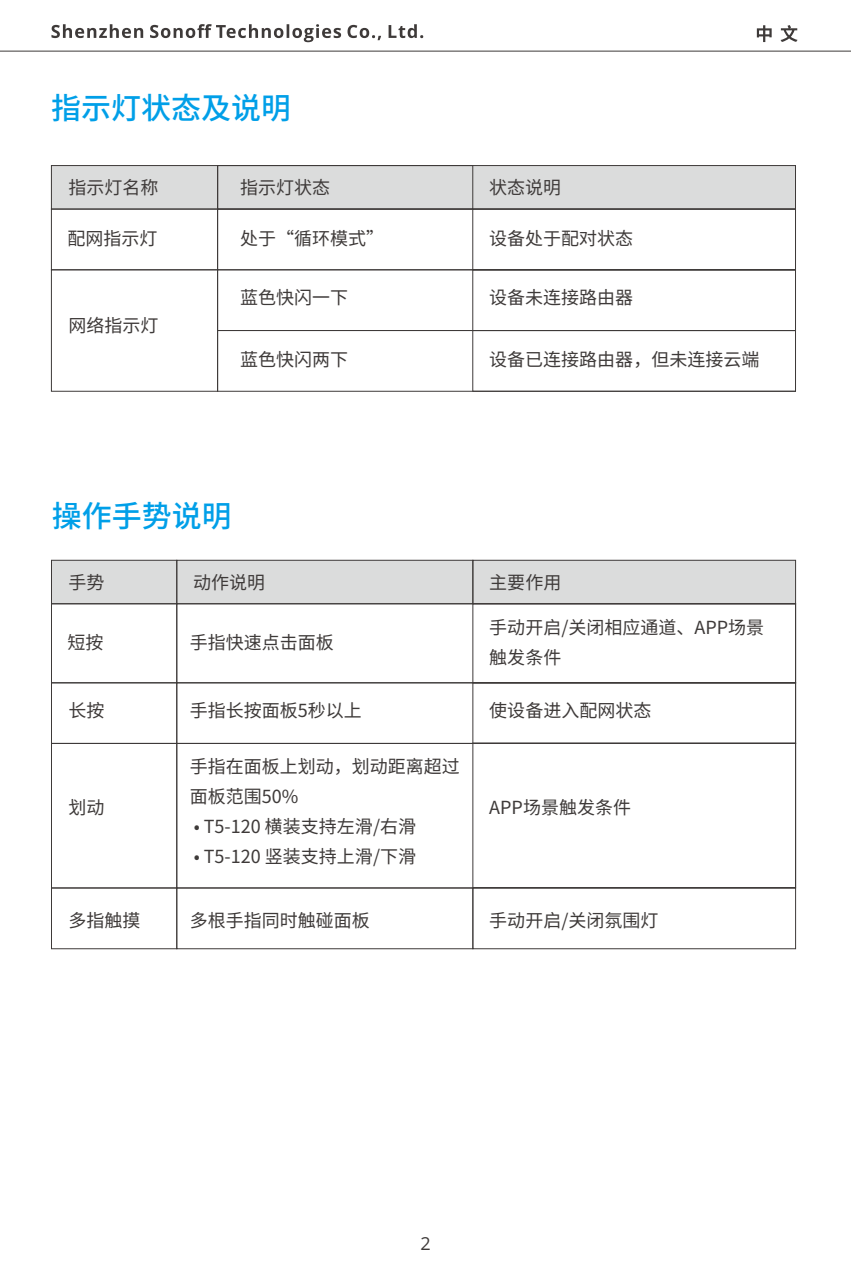
<style>
.page{position:relative;width:851px;height:1276px;background:#fff}
.page>*{position:absolute;margin:0;border:0;box-sizing:border-box;transform-origin:0 0}
.t1{font:500 30px "Source Han Sans CN";color:#009fe8}
.t2{font:18px/30px "Source Han Sans CN";color:#3e3a39}
.t3{font:18px "Open Sans";color:#3e3a39}
</style>
<div class="page">
<div style="left:489px;top:166px;width:306px;height:43px;background:#dbdcdc"></div>
<hr style="left:0;top:51px;width:850px;height:1px;background:#3e3a39">
<svg style="left:756px;top:25px;width:15px;height:17px"></svg>
<svg style="left:780px;top:25px;width:17px;height:17px"></svg>
<svg style="left:51px;top:24px;width:372px;height:18px"></svg>
<div style="left:217px;top:166px;width:535px;height:43px;background:#dbdcdc"></div>
<div style="left:217px;top:165px;width:578px;height:44px;border:1px solid #3e3a39"></div>
<div style="left:51px;top:166px;width:166px;height:43px;background:#dbdcdc"></div>
<div style="left:51px;top:165px;width:167px;height:44px;border:1px solid #3e3a39"></div>
<div style="left:217px;top:165px;width:256px;height:44px;border:1px solid #3e3a39"></div>
<div style="left:217px;top:209px;width:578px;height:61px;border:1px solid #3e3a39"></div>
<div style="left:51px;top:209px;width:167px;height:61px;border:1px solid #3e3a39"></div>
<div style="left:217px;top:269px;width:578px;height:62px;border:1px solid #3e3a39"></div>
<div style="left:51px;top:269px;width:167px;height:123px;border:1px solid #3e3a39"></div>
<div style="left:472px;top:209px;width:323px;height:61px;border:1px solid #3e3a39"></div>
<div style="left:472px;top:269px;width:323px;height:62px;border:1px solid #3e3a39"></div>
<div style="left:217px;top:330px;width:578px;height:62px;border:1px solid #3e3a39"></div>
<div style="left:472px;top:330px;width:323px;height:62px;border:1px solid #3e3a39"></div>
<div style="left:473px;top:560px;width:322px;height:44px;background:#dbdcdc"></div>
<div style="left:177px;top:560px;width:296px;height:44px;background:#dbdcdc"></div>
<div style="left:472px;top:560px;width:323px;height:44px;border:1px solid #3e3a39"></div>
<div style="left:51px;top:560px;width:126px;height:44px;background:#dbdcdc"></div>
<div style="left:51px;top:560px;width:126px;height:44px;border:1px solid #3e3a39"></div>
<div style="left:176px;top:560px;width:297px;height:44px;border:1px solid #3e3a39"></div>
<div style="left:51px;top:603px;width:126px;height:80px;border:1px solid #3e3a39"></div>
<div style="left:176px;top:682px;width:619px;height:62px;border:1px solid #3e3a39"></div>
<div style="left:51px;top:743px;width:126px;height:145px;border:1px solid #3e3a39"></div>
<div style="left:472px;top:603px;width:323px;height:80px;border:1px solid #3e3a39"></div>
<div style="left:472px;top:682px;width:323px;height:62px;border:1px solid #3e3a39"></div>
<div style="left:472px;top:887px;width:323px;height:62px;border:1px solid #3e3a39"></div>
<div style="left:176px;top:887px;width:297px;height:62px;border:1px solid #3e3a39"></div>
<div style="left:472px;top:742px;width:323px;height:146px;border:1px solid #3e3a39"></div>
<div style="left:51px;top:682px;width:126px;height:62px;border:1px solid #3e3a39"></div>
<div style="left:51px;top:887px;width:126px;height:62px;border:1px solid #3e3a39"></div>
<h1 class="t1" style="left:51px;top:91px;width:242px">指示灯状态及说明</h1>
<p class="t2" style="left:68px;top:173px;width:91px">指示灯名称</p>
<p class="t2" style="left:489px;top:173px;width:73px">状态说明</p>
<p class="t2" style="left:67px;top:224px;width:91px">配网指示灯</p>
<p class="t2" style="left:489px;top:224px;width:145px">设备处于配对状态</p>
<p class="t2" style="left:240px;top:173px;width:91px">指示灯状态</p>
<p class="t2" style="left:240px;top:224px;width:145px">处于“循环模式”</p>
<p class="t2" style="left:68px;top:311px;width:91px">网络指示灯</p>
<p class="t2" style="left:240px;top:283px;width:109px">蓝色快闪一下</p>
<p class="t2" style="left:489px;top:283px;width:145px">设备未连接路由器</p>
<p class="t2" style="left:240px;top:345px;width:109px">蓝色快闪两下</p>
<p class="t2" style="left:489px;top:345px;width:271px">设备已连接路由器，但未连接云端</p>
<h1 class="t1" style="left:52px;top:499px;width:181px">操作手势说明</h1>
<p class="t2" style="left:68px;top:567px;width:37px">手势</p>
<p class="t2" style="left:489px;top:568px;width:73px">主要作用</p>
<p class="t2" style="left:193px;top:567px;width:73px">动作说明</p>
<p class="t2" style="left:68px;top:628px;width:37px">短按</p>
<p class="t2" style="left:190px;top:628px;width:146px">手指快速点击面板</p>
<p class="t2" style="left:489px;top:613px;width:276px">手动开启/关闭相应通道、APP场景触发条件</p>
<p class="t2" style="left:190px;top:695px;width:173px">手指长按面板5秒以上</p>
<p class="t2" style="left:68px;top:695px;width:37px">长按</p>
<p class="t2" style="left:489px;top:695px;width:163px">使设备进入配网状态</p>
<p class="t2" style="left:68px;top:792px;width:37px">划动</p>
<p class="t2" style="left:68px;top:905px;width:73px">多指触摸</p>
<p class="t2" style="left:190px;top:752px;width:272px">手指在面板上划动，划动距离超过面板范围50%</p>
<p class="t2" style="left:194px;top:812px;width:224px">• T5-120 横装支持左滑/右滑</p>
<p class="t2" style="left:194px;top:842px;width:224px">• T5-120 竖装支持上滑/下滑</p>
<p class="t2" style="left:489px;top:792px;width:143px">APP场景触发条件</p>
<p class="t2" style="left:190px;top:905px;width:181px">多根手指同时触碰面板</p>
<p class="t2" style="left:489px;top:905px;width:171px">手动开启/关闭氛围灯</p>
<p class="t3" style="left:420px;top:1236px;width:12px">2</p>
</div>
